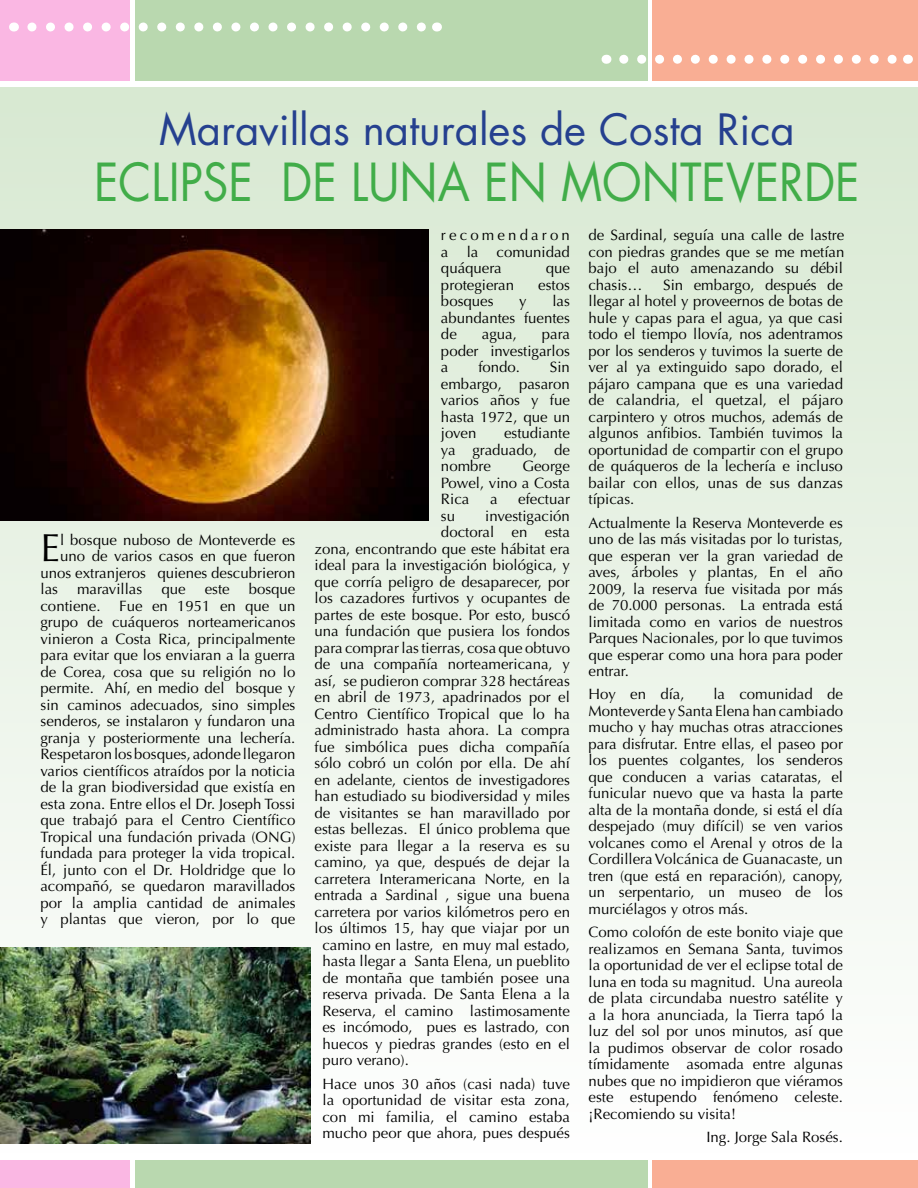
<style>
.page{position:relative;width:918px;height:1188px;background:#fff}
.page>*{position:absolute;margin:0;border:0;box-sizing:border-box;transform-origin:0 0}
.t1{font:51px "Futura";color:#41ad49;scale:.9 1}
.t2{font:42px "Futura";color:#25408f}
.t3{font:39.15px "Optima LT Std";color:#000}
.t4{font:15px/16.5px "Optima LT Std";color:#000;text-align:justify}
</style>
<div class="page">
<div style="left:0;top:87px;width:918px;height:1066px;background:linear-gradient(to bottom,#d7e8d1,#fefefe)"></div>
<div style="left:135px;top:0;width:512px;height:81px;background:#b9d8af"></div>
<div style="left:135px;top:1161px;width:512px;height:27px;background:#b9d8af"></div>
<div style="left:0;top:0;width:130px;height:81px;background:#fab7e3"></div>
<div style="left:0;top:1161px;width:130px;height:27px;background:#fab7e3"></div>
<div style="left:652px;top:0;width:266px;height:81px;background:#f9ae94"></div>
<div style="left:652px;top:1161px;width:266px;height:27px;background:#f9ae94"></div>
<svg style="left:624px;top:55px;width:273px;height:9px"></svg>
<svg style="left:32px;top:22px;width:394px;height:10px"></svg>
<img style="left:0;top:947px;width:310px;height:197px">
<img style="left:0;top:230px;width:429px;height:290px">
<h2 class="t2" style="left:159px;top:101px;width:637px">Maravillas naturales de Costa Rica</h2>
<h1 class="t1" style="left:94px;top:147px;width:852px">ECLIPSE DE LUNA EN MONTEVERDE</h1>
<h3 class="t3" style="left:40px;top:526px;width:21px">E</h3>
<p class="t4" style="left:60px;top:532px;width:237px">l bosque nuboso de Monteverde es</p>
<p class="t4" style="left:60px;top:548px;width:237px">uno de varios casos en que fueron</p>
<p class="t4" style="left:40px;top:565px;width:257px">unos extranjeros quienes descubrieron</p>
<p class="t4" style="left:40px;top:581px;width:19px">las</p>
<p class="t4" style="left:77px;top:581px;width:67px">maravillas</p>
<p class="t4" style="left:161px;top:581px;width:26px">que</p>
<p class="t4" style="left:205px;top:581px;width:27px">este</p>
<p class="t4" style="left:249px;top:581px;width:48px">bosque</p>
<p class="t4" style="left:40px;top:598px;width:62px">contiene.</p>
<p class="t4" style="left:40px;top:598px;width:257px;text-indent:79px">Fue en 1951 en que un grupo de cuáqueros norteamericanos vinieron a Costa Rica, principalmente para evitar que los enviaran a la guerra de Corea, cosa que su religión no lo permite. Ahí, en medio del bosque y sin caminos adecuados, sino simples senderos, se instalaron y fundaron una granja y posteriormente una lechería.<br>Respetaron los bosques, adonde llegaron varios científicos atraídos por la noticia de la gran biodiversidad que existía en esta zona. Entre ellos el Dr. Joseph Tossi que trabajó para el Centro Científico Tropical una fundación privada (ONG) fundada para proteger la vida tropical.<br>Él, junto con el Dr. Holdridge que lo acompañó, se quedaron maravillados por la amplia cantidad de animales y plantas que vieron, por lo que</p>
<p class="t4" style="left:441px;top:227px;width:130px">recomendaron a la comunidad quáquera</p>
<p class="t4" style="left:546px;top:260px;width:26px">que</p>
<p class="t4" style="left:441px;top:277px;width:75px">protegieran</p>
<p class="t4" style="left:538px;top:277px;width:33px">estos</p>
<p class="t4" style="left:441px;top:293px;width:54px">bosques</p>
<p class="t4" style="left:519px;top:293px;width:9px">y</p>
<p class="t4" style="left:441px;top:293px;width:130px;text-indent:111px">las abundantes fuentes de</p>
<p class="t4" style="left:441px;top:326px;width:130px;text-indent:101px">para poder investigarlos a</p>
<p class="t4" style="left:482px;top:326px;width:37px">agua,</p>
<p class="t4" style="left:478px;top:359px;width:43px">fondo.</p>
<p class="t4" style="left:441px;top:359px;width:131px;text-indent:109px">Sin embargo, pasaron varios años y fue hasta 1972, que un joven</p>
<p class="t4" style="left:441px;top:425px;width:130px;text-indent:63px">estudiante ya graduado, de nombre</p>
<p class="t4" style="left:441px;top:458px;width:130px;text-indent:81px">George Powel, vino a Costa Rica</p>
<p class="t4" style="left:490px;top:491px;width:9px">a</p>
<p class="t4" style="left:518px;top:491px;width:53px">efectuar</p>
<p class="t4" style="left:441px;top:508px;width:16px">su</p>
<p class="t4" style="left:485px;top:508px;width:86px">investigación</p>
<p class="t4" style="left:441px;top:524px;width:130px">doctoral en esta</p>
<p class="t4" style="left:315px;top:541px;width:257px">zona, encontrando que este hábitat era</p>
<p class="t4" style="left:315px;top:557px;width:257px">ideal para la investigación biológica, y</p>
<p class="t4" style="left:315px;top:574px;width:257px">que corría peligro de desaparecer, por</p>
<p class="t4" style="left:315px;top:590px;width:257px">los cazadores furtivos y ocupantes de</p>
<p class="t4" style="left:315px;top:607px;width:257px">partes de este bosque. Por esto, buscó</p>
<p class="t4" style="left:315px;top:623px;width:257px">una fundación que pusiera los fondos</p>
<p class="t4" style="left:315px;top:640px;width:257px">para comprar las tierras, cosa que obtuvo</p>
<p class="t4" style="left:315px;top:656px;width:257px">de una compañía norteamericana, y</p>
<p class="t4" style="left:315px;top:673px;width:257px">así, se pudieron comprar 328 hectáreas</p>
<p class="t4" style="left:315px;top:689px;width:257px">en abril de 1973, apadrinados por el</p>
<p class="t4" style="left:315px;top:706px;width:257px">Centro Científico Tropical que lo ha</p>
<p class="t4" style="left:315px;top:722px;width:257px">administrado hasta ahora. La compra</p>
<p class="t4" style="left:315px;top:739px;width:257px">fue simbólica pues dicha compañía</p>
<p class="t4" style="left:315px;top:755px;width:257px">sólo cobró un colón por ella. De ahí</p>
<p class="t4" style="left:315px;top:772px;width:257px">en adelante, cientos de investigadores</p>
<p class="t4" style="left:315px;top:788px;width:257px">han estudiado su biodiversidad y miles</p>
<p class="t4" style="left:315px;top:805px;width:257px">de visitantes se han maravillado por</p>
<p class="t4" style="left:315px;top:821px;width:257px">estas bellezas. El único problema que</p>
<p class="t4" style="left:315px;top:838px;width:257px">existe para llegar a la reserva es su</p>
<p class="t4" style="left:315px;top:854px;width:257px">camino, ya que, después de dejar la</p>
<p class="t4" style="left:315px;top:871px;width:257px">carretera Interamericana Norte, en la</p>
<p class="t4" style="left:315px;top:887px;width:257px">entrada a Sardinal , sigue una buena</p>
<p class="t4" style="left:315px;top:904px;width:257px">carretera por varios kilómetros pero en</p>
<p class="t4" style="left:315px;top:920px;width:257px">los últimos 15, hay que viajar por un</p>
<p class="t4" style="left:322px;top:937px;width:249px">camino en lastre, en muy mal estado,</p>
<p class="t4" style="left:322px;top:953px;width:249px">hasta llegar a Santa Elena, un pueblito</p>
<p class="t4" style="left:322px;top:970px;width:249px">de montaña que también posee una</p>
<p class="t4" style="left:322px;top:986px;width:249px">reserva privada. De Santa Elena a la</p>
<p class="t4" style="left:322px;top:1003px;width:249px">Reserva, el camino lastimosamente</p>
<p class="t4" style="left:322px;top:1019px;width:249px">es incómodo, pues es lastrado, con</p>
<p class="t4" style="left:322px;top:1036px;width:249px">huecos y piedras grandes (esto en el</p>
<p class="t4" style="left:322px;top:1052px;width:88px">puro verano).</p>
<p class="t4" style="left:322px;top:1076px;width:249px">Hace unos 30 años (casi nada) tuve la oportunidad de visitar esta zona, con mi familia, el camino estaba mucho peor que ahora, pues después</p>
<p class="t4" style="left:589px;top:227px;width:257px">de Sardinal, seguía una calle de lastre con piedras grandes que se me metían bajo el auto amenazando su débil chasis…</p>
<p class="t4" style="left:589px;top:277px;width:256px;text-indent:75px">Sin embargo, después de llegar al hotel y proveernos de botas de hule y capas para el agua, ya que casi todo el tiempo llovía, nos adentramos por los senderos y tuvimos la suerte de ver al ya extinguido sapo dorado, el pájaro campana que es una variedad de calandria, el quetzal, el pájaro carpintero y otros muchos, además de algunos anfibios. También tuvimos la oportunidad de compartir con el grupo de quáqueros de la lechería e incluso bailar con ellos, unas de sus danzas típicas.</p>
<p class="t4" style="left:589px;top:515px;width:256px">Actualmente la Reserva Monteverde es uno de las más visitadas por lo turistas, que esperan ver la gran variedad de aves, árboles y plantas, En el año 2009, la reserva fue visitada por más de 70.000 personas. La entrada está limitada como en varios de nuestros Parques Nacionales, por lo que tuvimos que esperar como una hora para poder entrar.</p>
<p class="t4" style="left:589px;top:686px;width:98px">Hoy en día,</p>
<p class="t4" style="left:589px;top:686px;width:256px;text-indent:125px">la comunidad de Monteverde y Santa Elena han cambiado mucho y hay muchas otras atracciones para disfrutar. Entre ellas, el paseo por los puentes colgantes, los senderos que conducen a varias cataratas, el funicular nuevo que va hasta la parte alta de la montaña donde, si está el día despejado (muy difícil) se ven varios volcanes como el Arenal y otros de la Cordillera Volcánica de Guanacaste, un tren (que está en reparación), canopy, un serpentario, un museo de los murciélagos y otros más.</p>
<p class="t4" style="left:589px;top:924px;width:256px">Como colofón de este bonito viaje que realizamos en Semana Santa, tuvimos la oportunidad de ver el eclipse total de luna en toda su magnitud. Una aureola de plata circundaba nuestro satélite y a la hora anunciada, la Tierra tapó la luz del sol por unos minutos, así que la pudimos observar de color rosado tímidamente asomada entre algunas nubes que no impidieron que viéramos este estupendo fenómeno celeste. ¡Recomiendo su visita!</p>
<p class="t4" style="left:706px;top:1129px;width:138px">Ing. Jorge Sala Rosés.</p>
</div>
